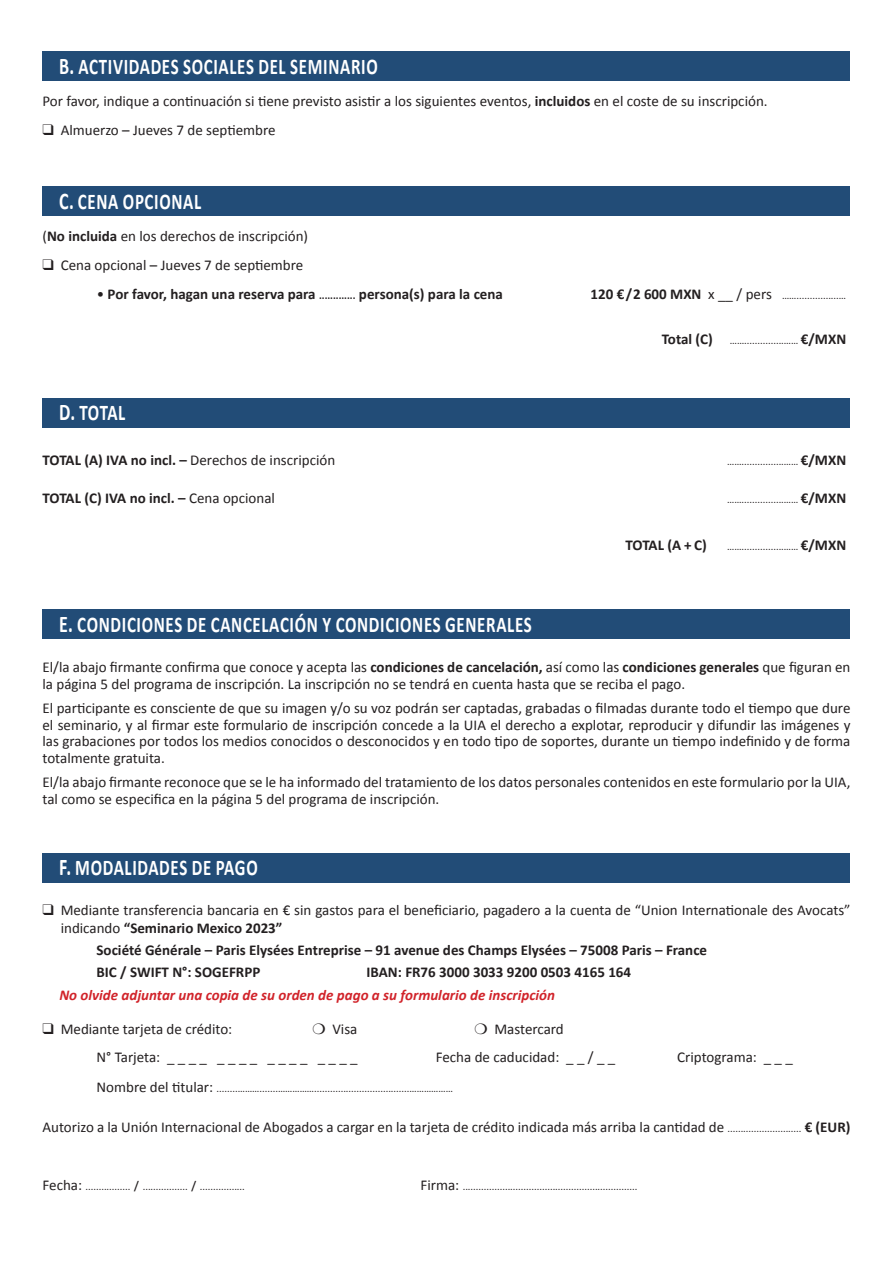
<style>
.page{position:relative;width:893px;height:1263px;background:#fff}
.page>*{position:absolute;margin:0;border:0;box-sizing:border-box;transform-origin:0 0}
.t1{font:700 22.5px "Calibri";letter-spacing:.04em;color:#fff;scale:.75 1}
.t2{font:15px/16.4px "Calibri";color:#231f20}
.t3{font:700 15px/22.2px "Calibri";color:#231f20}
.t4{font:italic 700 15px "Calibri";color:#d1232a}
.t5{font:10.5px "Calibri";color:#231f20}
.s1{font-size:24px}
.s2{font-weight:700}
.s3{font-weight:400}
.s4{font-size:10.5px}
.s5{font-weight:700;font-size:15px}
.s6{font-size:15px}
</style>
<div class="page">
<div style="left:43px;top:51px;width:807px;height:30px;background:#224c77"></div>
<div style="left:43px;top:186px;width:807px;height:30px;background:#224c77"></div>
<div style="left:43px;top:398px;width:807px;height:30px;background:#224c77"></div>
<div style="left:43px;top:609px;width:807px;height:30px;background:#224c77"></div>
<div style="left:43px;top:853px;width:807px;height:29px;background:#224c77"></div>
<h1 class="t1" style="left:59px;top:52px;width:426px"><span class="s1">B.</span> ACTIVIDADES SOCIALES DEL SEMINARIO</h1>
<p class="t2" style="left:43px;top:92px;width:727px">Por favor, indique a continuación si tiene previsto asistir a los siguientes eventos, <span class="s2">incluidos</span> en el coste de su inscripción.</p>
<p class="t2" style="left:43px;top:121px;width:235px">❑ Almuerzo – Jueves 7 de septiembre</p>
<h1 class="t1" style="left:59px;top:188px;width:191px"><span class="s1">C.</span> CENA OPCIONAL</h1>
<p class="t2" style="left:43px;top:227px;width:267px">(<span class="s2">No incluida</span> en los derechos de inscripción)</p>
<p class="t2" style="left:43px;top:256px;width:262px">❑ Cena opcional – Jueves 7 de septiembre</p>
<p class="t3" style="left:97px;top:282px;width:408px"><span class="s3">•</span> Por favor, hagan una reserva para <span class="s4">.............</span> persona(s) para la cena</p>
<p class="t5" style="left:590px;top:289px;width:257px"><span class="s5">120 € / 2 600 MXN</span> <span class="s6">x __ / pers</span> ……................…</p>
<p class="t5" style="left:662px;top:334px;width:186px"><span class="s5">Total (C)</span> ……...............…… <span class="s5">€/MXN</span></p>
<h1 class="t1" style="left:59px;top:399px;width:90px"><span class="s1">D.</span> TOTAL</h1>
<p class="t2" style="left:43px;top:451px;width:294px"><span class="s2">TOTAL (A) IVA no incl. –</span> Derechos de inscripción</p>
<p class="t5" style="left:727px;top:455px;width:121px">……................…… <span class="s5">€/MXN</span></p>
<p class="t3" style="left:43px;top:486px;width:234px">TOTAL (C) IVA no incl. – <span class="s3">Cena opcional</span></p>
<p class="t5" style="left:727px;top:493px;width:121px">……................…… <span class="s5">€/MXN</span></p>
<p class="t3" style="left:626px;top:533px;width:83px">TOTAL (A + C)</p>
<p class="t5" style="left:727px;top:540px;width:121px">……................…… <span class="s5">€/MXN</span></p>
<h1 class="t1" style="left:59px;top:610px;width:632px"><span class="s1">E.</span> CONDICIONES DE CANCELACIÓN Y CONDICIONES GENERALES</h1>
<p class="t2" style="left:43px;top:658px;width:809px">El/la abajo firmante confirma que conoce y acepta las <span class="s2">condiciones de cancelación,</span> así como las <span class="s2">condiciones generales</span> que figuran en la página 5 del programa de inscripción. La inscripción no se tendrá en cuenta hasta que se reciba el pago.</p>
<p class="t2" style="left:43px;top:700px;width:809px;text-align:justify">El participante es consciente de que su imagen y/o su voz podrán ser captadas, grabadas o filmadas durante todo el tiempo que dure el seminario, y al firmar este formulario de inscripción concede a la UIA el derecho a explotar, reproducir y difundir las imágenes y las grabaciones por todos los medios conocidos o desconocidos y en todo tipo de soportes, durante un tiempo indefinido y de forma totalmente gratuita.</p>
<p class="t2" style="left:43px;top:773px;width:809px">El/la abajo firmante reconoce que se le ha informado del tratamiento de los datos personales contenidos en este formulario por la UIA, tal como se especifica en la página 5 del programa de inscripción.</p>
<h1 class="t1" style="left:59px;top:854px;width:266px"><span class="s1">F.</span> MODALIDADES DE PAGO</h1>
<p class="t2" style="left:61px;top:900px;width:791px;line-height:18px;text-indent:-18px">❑ Mediante transferencia bancaria en € sin gastos para el beneficiario, pagadero a la cuenta de “Union Internationale des Avocats” indicando <span class="s2">“Seminario Mexico 2023”</span></p>
<p class="t3" style="left:97px;top:938px;width:612px">Société Générale – Paris Elysées Entreprise – 91 avenue des Champs Elysées – 75008 Paris – France<br>BIC / SWIFT N°: SOGEFRPP</p>
<p class="t3" style="left:367px;top:960px;width:266px">IBAN: FR76 3000 3033 9200 0503 4165 164</p>
<p class="t4" style="left:59px;top:985px;width:497px">No olvide adjuntar una copia de su orden de pago a su formulario de inscripción</p>
<p class="t2" style="left:43px;top:1020px;width:191px">❑ Mediante tarjeta de crédito:</p>
<p class="t2" style="left:313px;top:1020px;width:46px">❍ Visa</p>
<p class="t2" style="left:475px;top:1020px;width:91px">❍ Mastercard</p>
<p class="t2" style="left:97px;top:1048px;width:263px">N° Tarjeta: _ _ _ _ _ _ _ _ _ _ _ _ _ _ _ _</p>
<p class="t2" style="left:436px;top:1048px;width:181px">Fecha de caducidad: _ _ / _ _</p>
<p class="t2" style="left:677px;top:1048px;width:117px">Criptograma: _ _ _</p>
<p class="t5" style="left:97px;top:1081px;width:358px"><span class="s6">Nombre del titular:</span> ........……….......……………....................................………………</p>
<p class="t2" style="left:43px;top:1118px;width:809px">Autorizo a la Unión Internacional de Abogados a cargar en la tarjeta de crédito indicada más arriba la cantidad de <span class="s4">............................</span> <span class="s2">€ (EUR)</span></p>
<p class="t5" style="left:43px;top:1180px;width:204px"><span class="s6">Fecha:</span> ................. ................. .................</p>
<p class="t5" style="left:421px;top:1180px;width:218px"><span class="s6">Firma:</span> ..................................................................</p>
</div>
